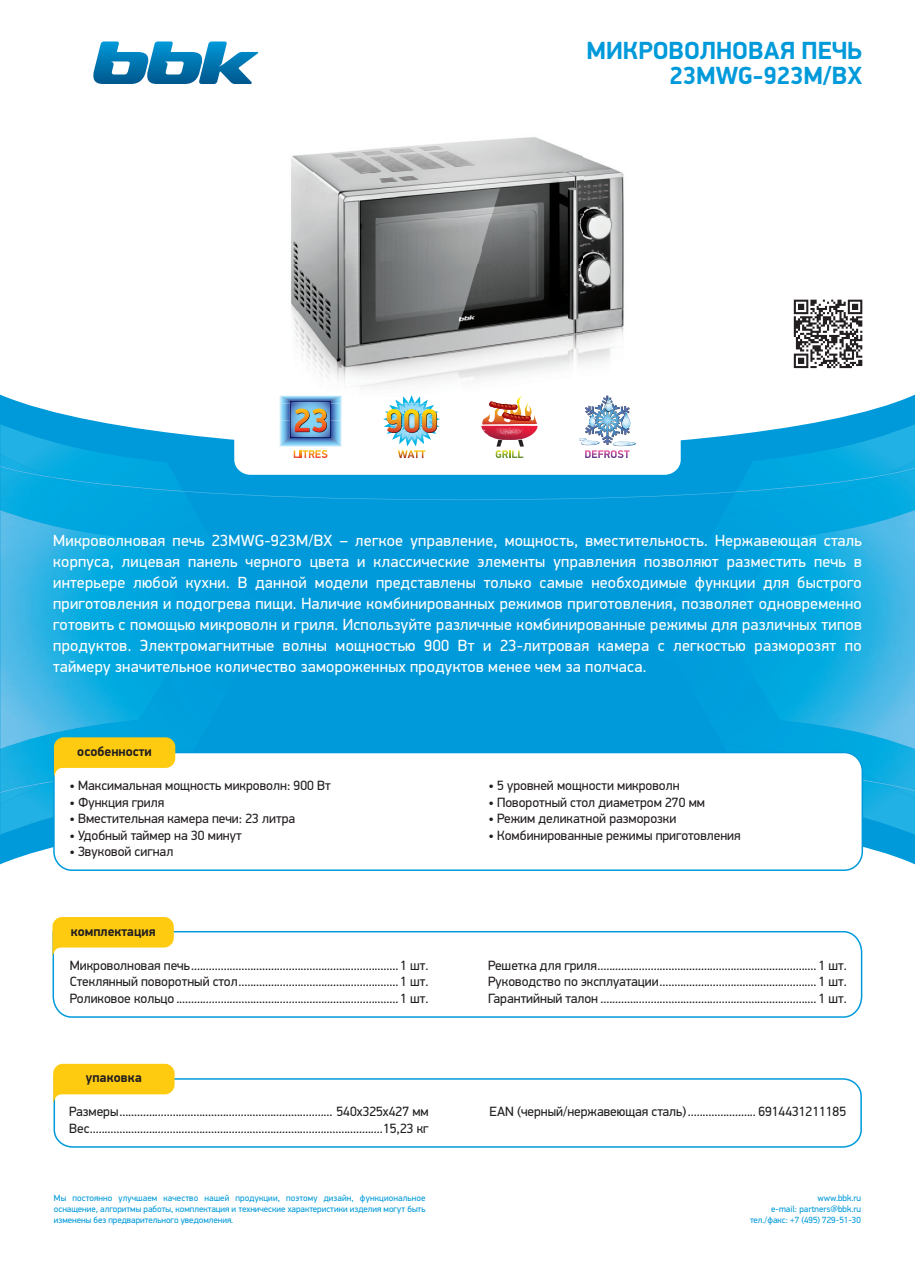
<style>
.page{position:relative;width:915px;height:1263px;background:#fff}
.page>*{position:absolute;margin:0;border:0;box-sizing:border-box;transform-origin:0 0}
.t1{font:700 24.9px/24.9px "PF Din Display Pro";color:#009ada;text-align:right}
.t2{font:16.2px/21px "PF Din Display Pro";letter-spacing:.015em;color:#fff;text-align:justify}
.t3{font:13.5px/16.5px "PF Din Display Pro";color:#231f20;text-align:justify}
.t4{font:700 13.5px "PF Din Display Pro";color:#231f20}
.t5{font:9px/10.8px "PF Din Display Pro";color:#009ada;text-align:right}
</style>
<div class="page">
<svg style="left:0;top:395px;width:914px;height:469px;background:#22a7df"></svg>
<img style="left:0;top:424px;width:322px;height:87px">
<hr style="left:914px;top:424px;width:1px;height:37px;background:#20b0e3">
<img style="left:600px;top:424px;width:314px;height:100px">
<svg style="left:262px;top:491px;width:395px;height:9px;background:#049bda"></svg>
<img style="left:0;top:511px;width:322px;height:324px">
<div style="left:230px;top:478px;width:32px;height:258px;background:#009ada"></div>
<img style="left:1px;top:467px;width:229px;height:269px">
<img style="left:1px;top:454px;width:49px;height:12px">
<img style="left:0;top:478px;width:1px;height:32px">
<div style="left:230px;top:511px;width:34px;height:62px;background:#009ada"></div>
<img style="left:53px;top:478px;width:177px;height:151px">
<img style="left:0;top:510px;width:139px;height:226px">
<svg style="left:0;top:454px;width:1px;height:12px"></svg>
<div style="left:139px;top:539px;width:56px;height:90px;background:#00a1dd"></div>
<img style="left:0;top:466px;width:53px;height:12px">
<img style="left:657px;top:461px;width:258px;height:330px">
<img style="left:863px;top:791px;width:51px;height:44px">
<img style="left:882px;top:791px;width:32px;height:8px">
<img style="left:889px;top:791px;width:25px;height:6px">
<div style="left:600px;top:524px;width:89px;height:212px;background:#009ada"></div>
<img style="left:735px;top:749px;width:179px;height:42px">
<img style="left:658px;top:515px;width:31px;height:1px">
<img style="left:721px;top:460px;width:193px;height:2px">
<div style="left:658px;top:516px;width:31px;height:57px;background:#009ada"></div>
<img style="left:689px;top:462px;width:225px;height:287px">
<img style="left:780px;top:510px;width:134px;height:239px">
<img style="left:886px;top:468px;width:28px;height:7px">
<img style="left:863px;top:767px;width:19px;height:17px">
<svg style="left:914px;top:791px;width:1px;height:44px"></svg>
<svg style="left:880px;top:783px;width:9px;height:2px"></svg>
<img style="left:886px;top:784px;width:28px;height:7px">
<svg style="left:52px;top:931px;width:810px;height:87px"></svg>
<svg style="left:52px;top:917px;width:122px;height:40px"></svg>
<svg style="left:52px;top:751px;width:811px;height:120px"></svg>
<svg style="left:0;top:736px;width:735px;height:68px"></svg>
<svg style="left:53px;top:1077px;width:809px;height:71px"></svg>
<svg style="left:53px;top:1064px;width:121px;height:40px"></svg>
<svg style="left:93px;top:41px;width:165px;height:43px"></svg>
<svg style="left:793px;top:300px;width:69px;height:68px"></svg>
<img style="left:291px;top:137px;width:333px;height:252px">
<img style="left:234px;top:395px;width:446px;height:80px">
<h1 class="t1" style="left:586px;top:38px;width:277px">МИКРОВОЛНОВАЯ ПЕЧЬ<br>23MWG-923M/BX</h1>
<p class="t2" style="left:53px;top:530px;width:809px">Микроволновая печь 23MWG-923M/BX – легкое управление, мощность, вместительность. Нержавеющая сталь корпуса, лицевая панель черного цвета и классические элементы управления позволяют разместить печь в интерьере любой кухни. В данной модели представлены только самые необходимые функции для быстрого приготовления и подогрева пищи. Наличие комбинированных режимов приготовления, позволяет одновременно готовить с помощью микроволн и гриля. Используйте различные комбинированные режимы для различных типов продуктов. Электромагнитные волны мощностью 900 Вт и 23-литровая камера с легкостью разморозят по таймеру значительное количество замороженных продуктов менее чем за полчаса.</p>
<p class="t4" style="left:77px;top:743px;width:76px">особенности</p>
<p class="t3" style="left:69px;top:777px;width:263px">• Максимальная мощность микроволн: 900 Вт</p>
<p class="t3" style="left:69px;top:794px;width:96px">• Функция гриля</p>
<p class="t3" style="left:69px;top:810px;width:227px">• Вместительная камера печи: 23 литра</p>
<p class="t3" style="left:69px;top:827px;width:174px">• Удобный таймер на 30 минут</p>
<p class="t3" style="left:69px;top:843px;width:105px">• Звуковой сигнал</p>
<p class="t4" style="left:71px;top:923px;width:86px">комплектация</p>
<p class="t3" style="left:488px;top:777px;width:193px">• 5 уровней мощности микроволн</p>
<p class="t3" style="left:488px;top:794px;width:218px">• Поворотный стол диаметром 270 мм</p>
<p class="t3" style="left:488px;top:810px;width:189px">• Режим деликатной разморозки</p>
<p class="t3" style="left:488px;top:827px;width:254px">• Комбинированные режимы приготовления</p>
<p class="t3" style="left:70px;top:957px;width:360px">Микроволновая печь...................................................................... 1 шт.<br>Стеклянный поворотный стол...................................................... 1 шт.<br>Роликовое кольцо ........................................................................... 1 шт.</p>
<p class="t3" style="left:488px;top:957px;width:360px">Решетка для гриля.......................................................................... 1 шт.<br>Руководство по эксплуатации..................................................... 1 шт.<br>Гарантийный талон ......................................................................... 1 шт.</p>
<p class="t4" style="left:86px;top:1069px;width:58px">упаковка</p>
<p class="t3" style="left:69px;top:1103px;width:361px">Размеры........................................................................ 540х325х427 мм<br>Вес...................................................................................................15,23 кг</p>
<p class="t3" style="left:489px;top:1103px;width:358px">EAN (черный/нержавеющая сталь)....................... 6914431211185</p>
<p class="t5" style="left:54px;top:1193px;width:373px;text-align:justify">Мы постоянно улучшаем качество нашей продукции, поэтому дизайн, функциональное оснащение, алгоритмы работы, комплектация и технические характеристики изделия могут быть изменены без предварительного уведомления.</p>
<p class="t5" style="left:749px;top:1193px;width:112px">www.bbk.ru<br>e-mail: partners@bbk.ru тел./факс: +7 (495) 729-51-30</p>
</div>
